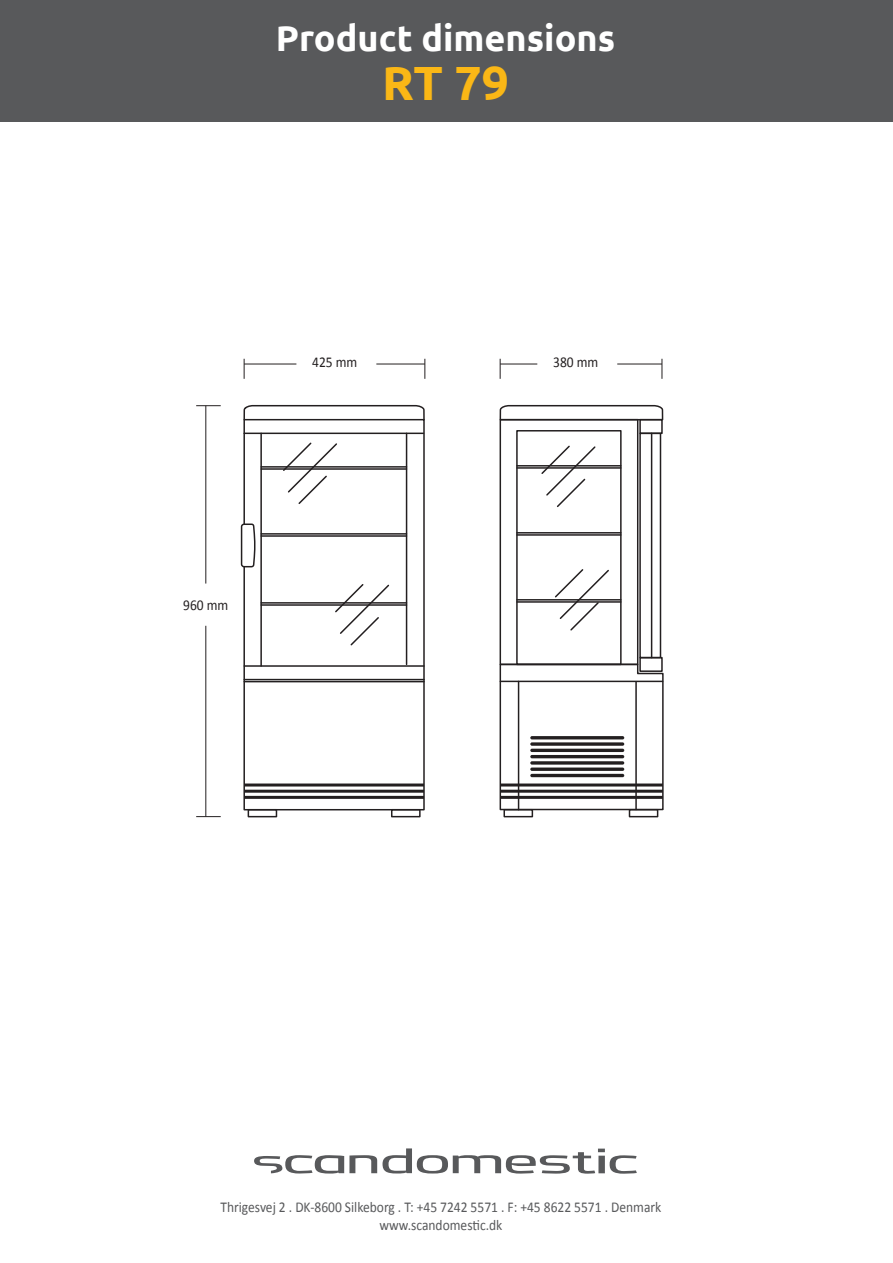
<style>
.page{position:relative;width:893px;height:1263px;background:#fff}
.page>*{position:absolute;margin:0;border:0;box-sizing:border-box;transform-origin:0 0}
.t1{font:700 48px "Ubuntu";color:#fab716}
.t2{font:700 36px "Ubuntu";color:#fff}
.t3{font:15px/18px "Calibri";color:#58595b;text-align:center;scale:.9 1}
.t4{font:15px "Calibri";color:#231f20;scale:.9 1}
</style>
<div class="page">
<div style="left:499px;top:419px;width:139px;height:246px;border:2px solid #231f20"></div>
<hr style="left:406px;top:433px;width:1px;height:231px;background:#231f20">
<hr style="left:244px;top:433px;width:179px;height:1px;background:#231f20">
<hr style="left:260px;top:433px;width:2px;height:233px;background:#231f20">
<svg style="left:243px;top:358px;width:182px;height:61px"></svg>
<svg style="left:499px;top:358px;width:165px;height:63px"></svg>
<hr style="left:244px;top:665px;width:180px;height:2px;background:#231f20">
<hr style="left:244px;top:679px;width:180px;height:1px;background:#231f20">
<hr style="left:244px;top:681px;width:180px;height:1px;background:#231f20">
<hr style="left:261px;top:468px;width:145px;height:2px;background:#231f20">
<hr style="left:261px;top:466px;width:145px;height:2px;background:#231f20">
<hr style="left:261px;top:535px;width:145px;height:2px;background:#231f20">
<hr style="left:261px;top:533px;width:145px;height:2px;background:#231f20">
<hr style="left:261px;top:604px;width:145px;height:2px;background:#231f20">
<hr style="left:261px;top:602px;width:145px;height:2px;background:#231f20">
<hr style="left:517px;top:467px;width:104px;height:2px;background:#231f20">
<hr style="left:517px;top:465px;width:104px;height:2px;background:#231f20">
<hr style="left:517px;top:534px;width:104px;height:2px;background:#231f20">
<hr style="left:517px;top:532px;width:104px;height:2px;background:#231f20">
<hr style="left:517px;top:601px;width:104px;height:2px;background:#231f20">
<hr style="left:517px;top:599px;width:104px;height:2px;background:#231f20">
<hr style="left:651px;top:433px;width:1px;height:225px;background:#231f20">
<div style="left:243px;top:419px;width:182px;height:391px;border:2px solid #231f20"></div>
<svg style="left:540px;top:445px;width:57px;height:62px"></svg>
<svg style="left:553px;top:569px;width:57px;height:62px"></svg>
<svg style="left:282px;top:442px;width:56px;height:62px"></svg>
<svg style="left:334px;top:584px;width:56px;height:62px"></svg>
<div style="left:639px;top:419px;width:24px;height:15px;border:2px solid #231f20"></div>
<div style="left:639px;top:433px;width:22px;height:225px;border:2px solid #231f20"></div>
<div style="left:639px;top:657px;width:24px;height:15px;border:2px solid #231f20"></div>
<div style="left:516px;top:430px;width:105px;height:235px;border:2px solid #231f20"></div>
<svg style="left:499px;top:663px;width:165px;height:148px"></svg>
<hr style="left:530px;top:736px;width:94px;height:3px;background:#231f20;border-radius:2px">
<svg style="left:530px;top:742px;width:94px;height:4px"></svg>
<hr style="left:530px;top:749px;width:94px;height:3px;background:#231f20;border-radius:2px">
<hr style="left:530px;top:755px;width:94px;height:3px;background:#231f20;border-radius:2px">
<svg style="left:530px;top:761px;width:94px;height:4px"></svg>
<hr style="left:530px;top:768px;width:94px;height:3px;background:#231f20;border-radius:2px">
<hr style="left:530px;top:774px;width:94px;height:3px;background:#231f20;border-radius:2px">
<div style="left:248px;top:809px;width:29px;height:8px;border:2px solid #231f20"></div>
<div style="left:391px;top:809px;width:30px;height:8px;border:2px solid #231f20"></div>
<div style="left:503px;top:809px;width:30px;height:8px;border:2px solid #231f20"></div>
<div style="left:629px;top:809px;width:29px;height:8px;border:2px solid #231f20"></div>
<hr style="left:500px;top:784px;width:163px;height:3px;background:#231f20">
<hr style="left:500px;top:790px;width:163px;height:3px;background:#231f20">
<hr style="left:500px;top:796px;width:163px;height:3px;background:#231f20">
<hr style="left:244px;top:784px;width:180px;height:3px;background:#231f20">
<hr style="left:244px;top:790px;width:180px;height:3px;background:#231f20">
<hr style="left:244px;top:796px;width:180px;height:3px;background:#231f20">
<svg style="left:240px;top:523px;width:16px;height:45px"></svg>
<hr style="left:205px;top:406px;width:1px;height:178px;background:#231f20">
<svg style="left:196px;top:405px;width:25px;height:1px"></svg>
<hr style="left:205px;top:626px;width:1px;height:191px;background:#231f20">
<svg style="left:196px;top:816px;width:25px;height:1px"></svg>
<svg style="left:244px;top:359px;width:1px;height:20px"></svg>
<hr style="left:244px;top:364px;width:52px;height:1px;background:#231f20">
<svg style="left:424px;top:359px;width:1px;height:20px"></svg>
<hr style="left:376px;top:364px;width:49px;height:1px;background:#231f20">
<svg style="left:500px;top:359px;width:1px;height:20px"></svg>
<hr style="left:500px;top:364px;width:37px;height:1px;background:#231f20">
<svg style="left:661px;top:359px;width:1px;height:20px"></svg>
<hr style="left:617px;top:364px;width:45px;height:1px;background:#231f20">
<svg style="left:254px;top:1148px;width:383px;height:26px"></svg>
<div style="left:0;top:0;width:893px;height:122px;background:#58595b"></div>
<h2 class="t2" style="left:276px;top:17px;width:341px">Product dimensions</h2>
<h1 class="t1" style="left:382px;top:54px;width:129px">RT 79</h1>
<p class="t4" style="left:312px;top:353px;width:52px">425 mm</p>
<p class="t4" style="left:553px;top:353px;width:52px">380 mm</p>
<p class="t4" style="left:183px;top:595px;width:52px">960 mm</p>
<p class="t3" style="left:220px;top:1198px;width:491px">Thrigesvej 2 . DK-8600 Silkeborg . T: +45 7242 5571 . F: +45 8622 5571 . Denmark www.scandomestic.dk</p>
</div>
